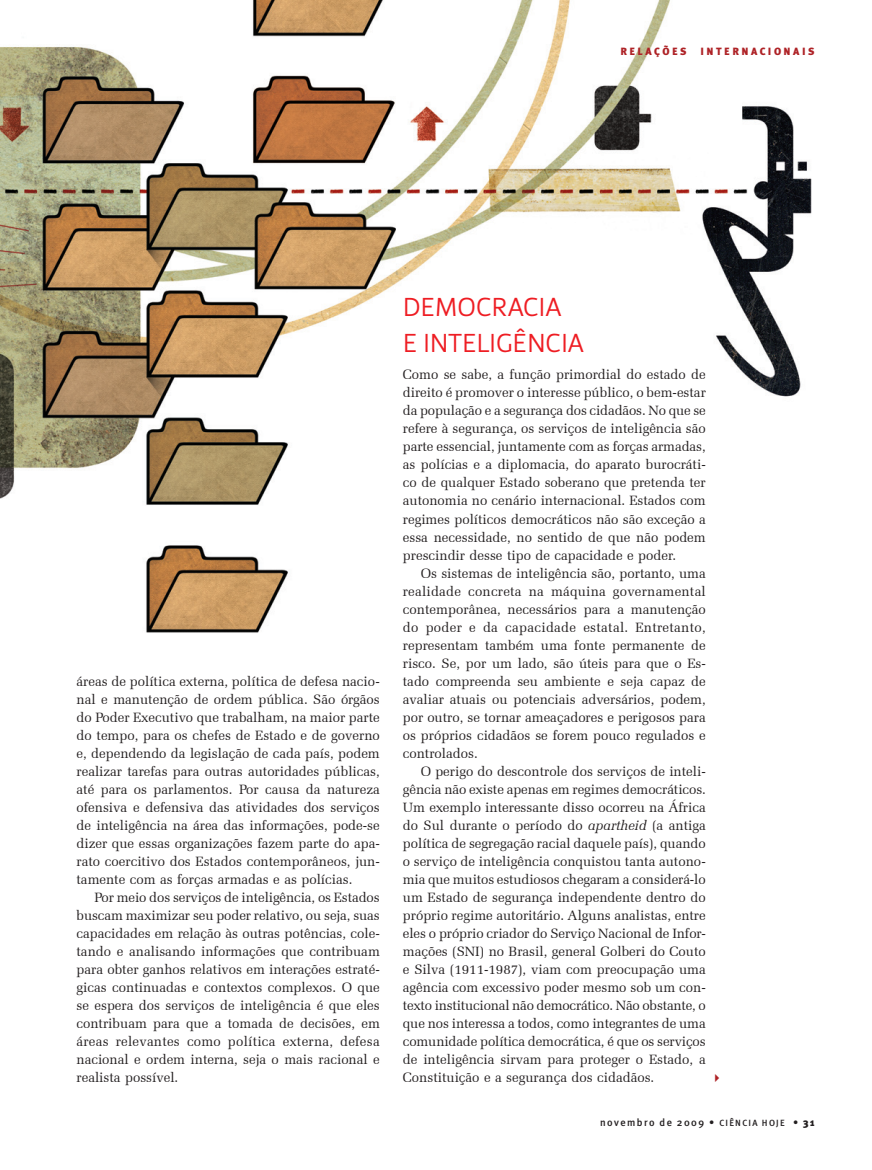
<style>
.page{position:relative;width:872px;height:1170px;background:#fff}
.page>*{position:absolute;margin:0;border:0;box-sizing:border-box;transform-origin:0 0}
.Subtitulo{font:27px/36px "Priva One Pro";letter-spacing:-.02em;color:#ee1d23}
.Body_text{font:13.5px/18px "Zapf Elliptical 711 BT";color:#231f20;text-align:justify}
._1º_parágrafo{font:13.5px/18px "Zapf Elliptical 711 BT";color:#231f20;text-align:justify}
.t1{font:500 10.5px "Meta Plus";letter-spacing:.135em;color:#231f20}
.Retranquinha{font:900 10.5px "Meta Plus";letter-spacing:.235em;color:#ae2226}
.s1{font-style:italic}
.s2{font-size:9px}
.s3{font-weight:900}
</style>
<div class="page">
<img style="left:0;top:0;width:812px;height:633px">
<p class="Retranquinha" style="left:620px;top:45px;width:68px">RELAÇÕES</p>
<p class="Retranquinha" style="left:700px;top:45px;width:116px">INTERNACIONAIS</p>
<p class="Body_text" style="left:76px;top:672px;width:305px">áreas de política externa, política de defesa nacio&shy;nal e manutenção de ordem pública. São órgãos do Poder Executivo que trabalham, na maior parte do tempo, para os chefes de Estado e de governo e, dependendo da legislação de cada país, podem realizar tarefas para outras autoridades públicas, até para os parlamentos. Por causa da natureza ofensiva e defensiva das atividades dos serviços de inteligência na área das informações, pode-se dizer que essas organizações fazem parte do apa&shy;rato coercitivo dos Estados contemporâneos, jun&shy;tamente com as forças armadas e as polícias.</p>
<p class="Body_text" style="left:76px;top:888px;width:305px;text-indent:18px">Por meio dos serviços de inteligência, os Estados buscam maximizar seu poder relativo, ou seja, suas capacidades em relação às outras potências, cole&shy;tando e analisando informações que contribuam para obter ganhos relativos em interações estraté&shy;gicas continuadas e contextos complexos. O que se espera dos serviços de inteligência é que eles contribuam para que a tomada de decisões, em áreas relevantes como política externa, defesa nacional e ordem interna, seja o mais racional e realista possível.</p>
<p class="Subtitulo" style="left:403px;top:289px;width:183px">DEMOCRACIA<br>E INTELIGÊNCIA</p>
<p class="_1º_parágrafo" style="left:403px;top:365px;width:304px">Como se sabe, a função primordial do estado de direito é promover o interesse público, o bem-estar da população e a segurança dos cidadãos. No que se refere à segurança, os serviços de inteligência são parte essencial, juntamente com as forças armadas, as polícias e a diplomacia, do aparato burocráti&shy;co de qualquer Estado soberano que pretenda ter autonomia no cenário internacional. Estados com regimes políticos democráticos não são exceção a essa necessidade, no sentido de que não podem prescindir desse tipo de capacidade e poder.</p>
<p class="Body_text" style="left:403px;top:563px;width:304px;text-indent:18px">Os sistemas de inteligência são, portanto, uma realidade concreta na máquina governamental contemporânea, necessários para a manutenção do poder e da capacidade estatal. Entretanto, representam também uma fonte permanente de risco. Se, por um lado, são úteis para que o Es&shy;tado compreenda seu ambiente e seja capaz de avaliar atuais ou potenciais adversários, podem, por outro, se tornar ameaçadores e perigosos para os próprios cidadãos se forem pouco regulados e controlados.</p>
<p class="Body_text" style="left:403px;top:761px;width:304px;text-indent:18px">O perigo do descontrole dos serviços de inteli&shy;gência não existe apenas em regimes democráticos.<br>Um exemplo interessante disso ocorreu na África do Sul durante o período do <span class="s1">apartheid</span> (a antiga política de segregação racial daquele país), quando o serviço de inteligência conquistou tanta autono&shy;mia que muitos estudiosos chegaram a considerá-lo um Estado de segurança independente dentro do próprio regime autoritário. Alguns analistas, entre eles o próprio criador do Serviço Nacional de Infor&shy;mações (SNI) no Brasil, general Golberi do Couto e Silva (1911-1987), viam com preocupação uma agência com excessivo poder mesmo sob um con&shy;texto institucional não democrático. Não obstante, o que nos interessa a todos, como integrantes de uma comunidade política democrática, é que os serviços de inteligência sirvam para proteger o Estado, a Constituição e a segurança dos cidadãos.</p>
<p class="t1" style="left:600px;top:1115px;width:216px">novembro de 2009 • <span class="s2">Ciência Hoje</span> • <span class="s3">31</span></p>
</div>
